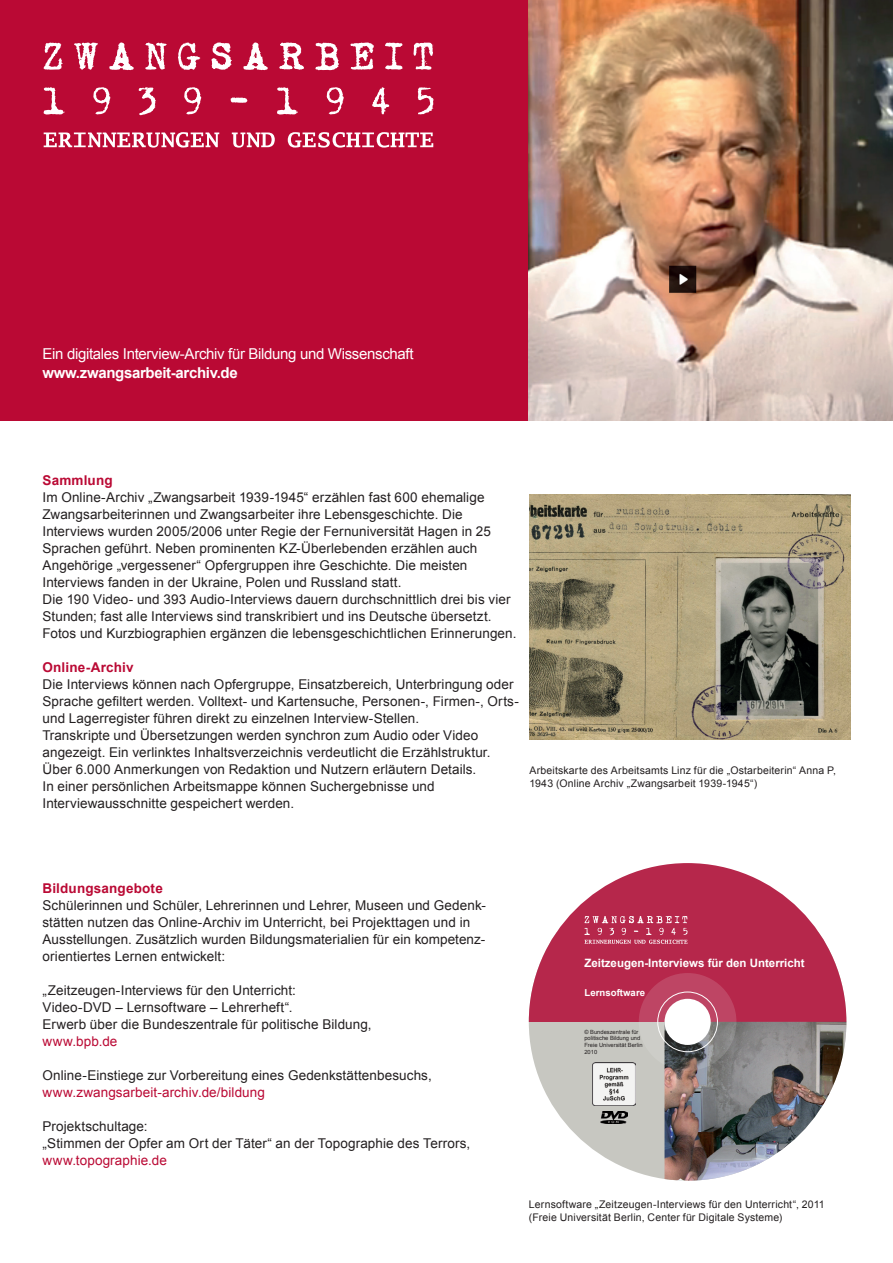
<style>
.page{position:relative;width:893px;height:1263px;background:#fff}
.page>*{position:absolute;margin:0;border:0;box-sizing:border-box;transform-origin:0 0}
.t1{font:15px "Arial";letter-spacing:-.02em;color:#fff}
.t2{font:700 15px "Arial";letter-spacing:-.02em;color:#fff}
.t3{font:13.5px/17px "Arial";letter-spacing:.005em;color:#231f20}
.t4{font:13.5px "Arial";letter-spacing:.01em;color:#ba0934}
.t5{font:700 13.5px "Arial";letter-spacing:.01em;color:#ba0934}
.t6{font:700 11.55px "Arial";color:#fff}
.t7{font:10.5px/12.6px "Arial";letter-spacing:.015em;color:#231f20}
.t8{font:700 9.6px "Arial";letter-spacing:.005em;color:#fff}
.t9{font:5.7px/6.9px "Arial";color:#231f20}
</style>
<div class="page">
<svg style="left:529px;top:1022px;width:135px;height:157px;fill:#c7c7c1"></svg>
<svg style="left:529px;top:863px;width:317px;height:159px;fill:#b6274b"></svg>
<img style="left:664px;top:1022px;width:182px;height:159px">
<svg style="left:584px;top:916px;width:104px;height:28px;background:#c24c6a"></svg>
<img style="left:593px;top:1062px;width:43px;height:43px">
<svg style="left:639px;top:973px;width:97px;height:98px;background:#a36876"></svg>
<div style="left:664px;top:999px;width:47px;height:46px;background:#fff;border-radius:50%"></div>
<div style="left:657px;top:991px;width:61px;height:61px;border:1px solid #fff;border-radius:50%"></div>
<img style="left:601px;top:1111px;width:27px;height:12px">
<div style="left:0;top:0;width:893px;height:421px;background:#ba0934"></div>
<svg style="left:44px;top:43px;width:19px;height:27px"></svg>
<svg style="left:74px;top:43px;width:24px;height:27px"></svg>
<svg style="left:109px;top:43px;width:25px;height:27px"></svg>
<svg style="left:145px;top:43px;width:22px;height:27px"></svg>
<svg style="left:178px;top:43px;width:22px;height:27px"></svg>
<svg style="left:212px;top:43px;width:20px;height:27px"></svg>
<svg style="left:243px;top:43px;width:25px;height:27px"></svg>
<svg style="left:279px;top:43px;width:25px;height:27px"></svg>
<svg style="left:315px;top:43px;width:24px;height:27px"></svg>
<svg style="left:350px;top:43px;width:24px;height:27px"></svg>
<svg style="left:385px;top:43px;width:17px;height:27px"></svg>
<svg style="left:413px;top:43px;width:21px;height:27px"></svg>
<svg style="left:44px;top:87px;width:20px;height:28px"></svg>
<svg style="left:93px;top:87px;width:17px;height:27px"></svg>
<svg style="left:139px;top:87px;width:17px;height:28px"></svg>
<svg style="left:184px;top:87px;width:17px;height:27px"></svg>
<svg style="left:231px;top:97px;width:16px;height:6px"></svg>
<svg style="left:277px;top:87px;width:21px;height:28px"></svg>
<svg style="left:327px;top:87px;width:17px;height:27px"></svg>
<svg style="left:372px;top:87px;width:17px;height:27px"></svg>
<svg style="left:418px;top:87px;width:16px;height:27px"></svg>
<svg style="left:44px;top:132px;width:175px;height:16px"></svg>
<svg style="left:232px;top:132px;width:43px;height:16px"></svg>
<svg style="left:288px;top:132px;width:145px;height:16px"></svg>
<img style="left:529px;top:495px;width:321px;height:245px">
<img style="left:529px;top:0;width:364px;height:421px">
<p class="t1" style="left:43px;top:343px;width:372px">Ein digitales Interview-Archiv für Bildung und Wissenschaft</p>
<p class="t2" style="left:43px;top:363px;width:197px">www.zwangsarbeit-archiv.de</p>
<p class="t5" style="left:43px;top:471px;width:72px">Sammlung</p>
<p class="t3" style="left:43px;top:489px;width:475px">Im Online-Archiv „Zwangsarbeit 1939-1945“ erzählen fast 600 ehemalige Zwangsarbeiterinnen und Zwangsarbeiter ihre Lebensgeschichte. Die Interviews wurden 2005/2006 unter Regie der Fernuniversität Hagen in 25<br>Sprachen geführt. Neben prominenten KZ-Überlebenden erzählen auch Angehörige „vergessener“ Opfergruppen ihre Geschichte. Die meisten Interviews fanden in der Ukraine, Polen und Russland statt.<br>Die 190 Video- und 393 Audio-Interviews dauern durchschnittlich drei bis vier Stunden; fast alle Interviews sind transkribiert und ins Deutsche übersetzt.<br>Fotos und Kurzbiographien ergänzen die lebensgeschichtlichen Erinnerungen.</p>
<p class="t5" style="left:43px;top:658px;width:92px">Online-Archiv</p>
<p class="t3" style="left:43px;top:676px;width:478px">Die Interviews können nach Opfergruppe, Einsatzbereich, Unterbringung oder Sprache gefiltert werden. Volltext- und Kartensuche, Personen-, Firmen-, Orts&shy;und Lagerregister führen direkt zu einzelnen Interview-Stellen.<br>Transkripte und Übersetzungen werden synchron zum Audio oder Video angezeigt. Ein verlinktes Inhaltsverzeichnis verdeutlicht die Erzählstruktur.<br>Über 6.000 Anmerkungen von Redaktion und Nutzern erläutern Details.<br>In einer persönlichen Arbeitsmappe können Suchergebnisse und Interviewausschnitte gespeichert werden.</p>
<p class="t7" style="left:529px;top:764px;width:308px">Arbeitskarte des Arbeitsamts Linz für die „Ostarbeiterin“ Anna P,<br>1943 (Online Archiv „Zwangsarbeit 1939-1945“)</p>
<p class="t5" style="left:43px;top:879px;width:122px">Bildungsangebote</p>
<p class="t3" style="left:43px;top:897px;width:445px">Schülerinnen und Schüler, Lehrerinnen und Lehrer, Museen und Gedenk&shy;stätten nutzen das Online-Archiv im Unterricht, bei Projekttagen und in Ausstellungen. Zusätzlich wurden Bildungsmaterialien für ein kompetenz&shy;orientiertes Lernen entwickelt:</p>
<p class="t3" style="left:43px;top:982px;width:331px">„Zeitzeugen-Interviews für den Unterricht:<br>Video-DVD – Lernsoftware – Lehrerheft“.<br>Erwerb über die Bundeszentrale für politische Bildung,</p>
<p class="t4" style="left:43px;top:1032px;width:76px">www.bpb.de</p>
<p class="t3" style="left:43px;top:1067px;width:391px">Online-Einstiege zur Vorbereitung eines Gedenkstättenbesuchs,</p>
<p class="t4" style="left:43px;top:1083px;width:224px">www.zwangsarbeit-archiv.de/bildung</p>
<p class="t3" style="left:43px;top:1118px;width:429px">Projektschultage:<br>„Stimmen der Opfer am Ort der Täter“ an der Topographie des Terrors,</p>
<p class="t4" style="left:43px;top:1151px;width:126px">www.topographie.de</p>
<p class="t6" style="left:584px;top:955px;width:222px">Zeitzeugen-Interviews für den Unterricht</p>
<p class="t8" style="left:584px;top:986px;width:62px">Lernsoftware</p>
<p class="t9" style="left:584px;top:1028px;width:60px">© Bundeszentrale für politische Bildung und<br>Freie Universität Berlin<br>2010</p>
<p class="t7" style="left:529px;top:1198px;width:297px">Lernsoftware „Zeitzeugen-Interviews für den Unterricht“, 2011 (Freie Universität Berlin, Center für Digitale Systeme)</p>
</div>
